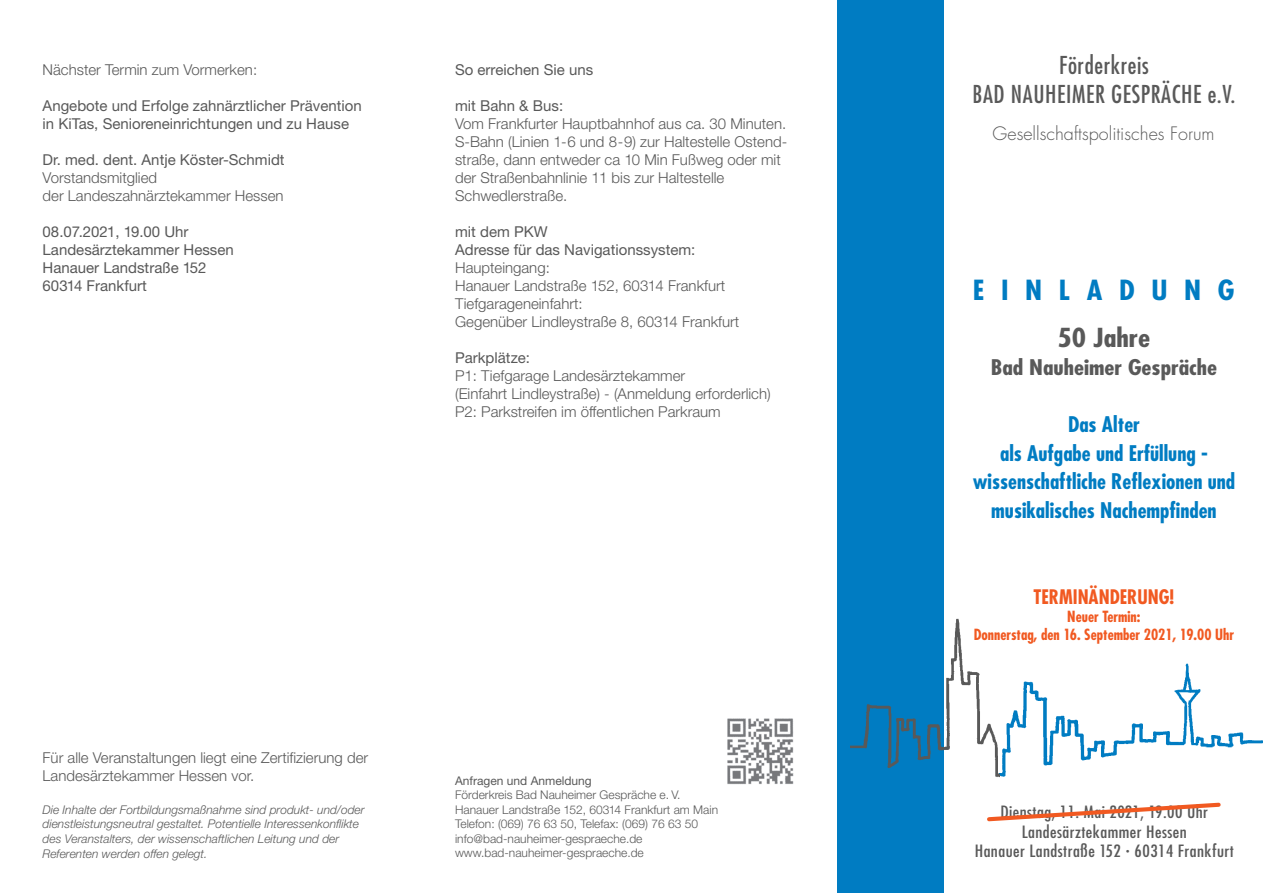
<style>
.page{position:relative;width:1263px;height:893px;background:#fff}
.page>*{position:absolute;margin:0;border:0;box-sizing:border-box;transform-origin:0 0}
.t1{font:700 condensed 27px "Futura LT";letter-spacing:.56em;color:#007cc2;scale:1.1 1}
.t2{font:700 condensed 25.5px "Futura LT";color:#595959;scale:1.15 1}
.t3{font:condensed 24px/28.5px "Futura LT";letter-spacing:.025em;color:#595959;text-align:center}
.t4{font:700 condensed 21px/28.5px "Futura LT";color:#007cc2;text-align:center}
.t5{font:700 condensed 21px "Futura LT";color:#595959;scale:1.15 1}
.t6{font:700 condensed 19.5px "Futura LT";color:#f15921}
.t7{font:300 18px "Futura LT";color:#595959}
.t8{font:condensed 16.5px/19.5px "Futura LT";letter-spacing:.025em;color:#595959;text-align:center;scale:1.09 1}
.t9{font:300 15px/18px "Helvetica Neue LT";color:#595959}
.t10{font:15px/18px "Helvetica Neue LT";color:#595959}
.t11{font:700 condensed 15px/18px "Futura LT";color:#f15921;text-align:center}
.t12{font:italic 300 12px/14.5px "Helvetica Neue LT";color:#595959}
.t13{font:300 12px/14.5px "Helvetica Neue LT";color:#595959}
.t14{font:12px "Helvetica Neue LT";color:#595959}
.s1{font-size:22.5px}
</style>
<div class="page">
<div style="left:838px;top:0;width:106px;height:893px;background:#007cc2"></div>
<img style="left:999px;top:663px;width:264px;height:115px">
<img style="left:850px;top:618px;width:149px;height:159px">
<img style="left:727px;top:718px;width:67px;height:67px">
<hr style="left:998px;top:743px;width:3px;height:30px;background:#fff">
<svg style="left:987px;top:802px;width:234px;height:20px"></svg>
<p class="t9" style="left:43px;top:62px;width:216px">Nächster Termin zum Vormerken:</p>
<p class="t10" style="left:43px;top:98px;width:321px">Angebote und Erfolge zahnärztlicher Prävention in KiTas, Senioreneinrichtungen und zu Hause</p>
<p class="t10" style="left:43px;top:152px;width:244px">Dr. med. dent. Antje Köster-Schmidt</p>
<p class="t9" style="left:43px;top:170px;width:242px">Vorstandsmitglied<br>der Landeszahnärztekammer Hessen</p>
<p class="t10" style="left:43px;top:224px;width:193px">08.07.2021, 19.00 Uhr<br>Landesärztekammer Hessen<br>Hanauer Landstraße 152<br>60314 Frankfurt</p>
<p class="t10" style="left:455px;top:62px;width:140px">So erreichen Sie uns</p>
<p class="t10" style="left:455px;top:98px;width:110px">mit Bahn &amp; Bus:</p>
<p class="t9" style="left:455px;top:116px;width:334px">Vom Frankfurter Hauptbahnhof aus ca. 30 Minuten.<br>S-Bahn (Linien 1-6 und 8-9) zur Haltestelle Ostend&shy;straße, dann entweder ca 10 Min Fußweg oder mit der Straßenbahnlinie 11 bis zur Haltestelle Schwedlerstraße.</p>
<p class="t10" style="left:455px;top:224px;width:242px">mit dem PKW<br>Adresse für das Navigationssystem:</p>
<p class="t9" style="left:455px;top:260px;width:286px">Haupteingang:<br>Hanauer Landstraße 152, 60314 Frankfurt<br>Tiefgarageneinfahrt:<br>Gegenüber Lindleystraße 8, 60314 Frankfurt</p>
<p class="t10" style="left:455px;top:350px;width:76px">Parkplätze:</p>
<p class="t9" style="left:455px;top:368px;width:317px">P1: Tiefgarage Landesärztekammer<br>(Einfahrt Lindleystraße) - (Anmeldung erforderlich)<br>P2: Parkstreifen im öffentlichen Parkraum</p>
<p class="t9" style="left:43px;top:750px;width:327px">Für alle Veranstaltungen liegt eine Zertifizierung der<br>Landesärztekammer Hessen vor.</p>
<p class="t12" style="left:43px;top:803px;width:323px">Die Inhalte der Fortbildungsmaßnahme sind produkt- und/oder dienstleistungsneutral gestaltet. Potentielle Interessenkonflikte des Veranstalters, der wissenschaftlichen Leitung und der Referenten werden offen gelegt.</p>
<p class="t14" style="left:455px;top:776px;width:138px">Anfragen und Anmeldung</p>
<p class="t13" style="left:455px;top:789px;width:265px">Förderkreis Bad Nauheimer Gespräche e. V.<br>Hanauer Landstraße 152, 60314 Frankfurt am Main Telefon: (069) 76 63 50, Telefax: (069) 76 63 50 info@bad-nauheimer-gespraeche.de www.bad-nauheimer-gespraeche.de</p>
<h3 class="t3" style="left:972px;top:52px;width:264px">Förderkreis<br>BAD NAUHEIMER GESPRÄCHE e.V.</h3>
<p class="t7" style="left:993px;top:125px;width:223px">Gesellschaftspolitisches Forum</p>
<h1 class="t1" style="left:973px;top:278px;width:239px">EINLADUNG</h1>
<h2 class="t2" style="left:1057px;top:326px;width:82px">50 Jahre</h2>
<h3 class="t5" style="left:991px;top:358px;width:198px">Bad Nauheimer Gespräche</h3>
<h3 class="t4" style="left:973px;top:412px;width:264px">Das Alter<br>als Aufgabe und Erfüllung - wissenschaftliche Reflexionen und musikalisches Nachempfinden</h3>
<h3 class="t6" style="left:1033px;top:589px;width:142px">TERMINÄNDERUNG!</h3>
<p class="t11" style="left:974px;top:609px;width:262px">Neuer Termin:<br>Donnerstag, den 16. September 2021, 19.00 Uhr</p>
<p class="t8" style="left:975px;top:803px;width:239px">Dienstag, 11. Mai 2021, 19.00 Uhr<br>Landesärztekammer Hessen<br>Hanauer Landstraße 152 <span class="s1">·</span> 60314 Frankfurt</p>
</div>
